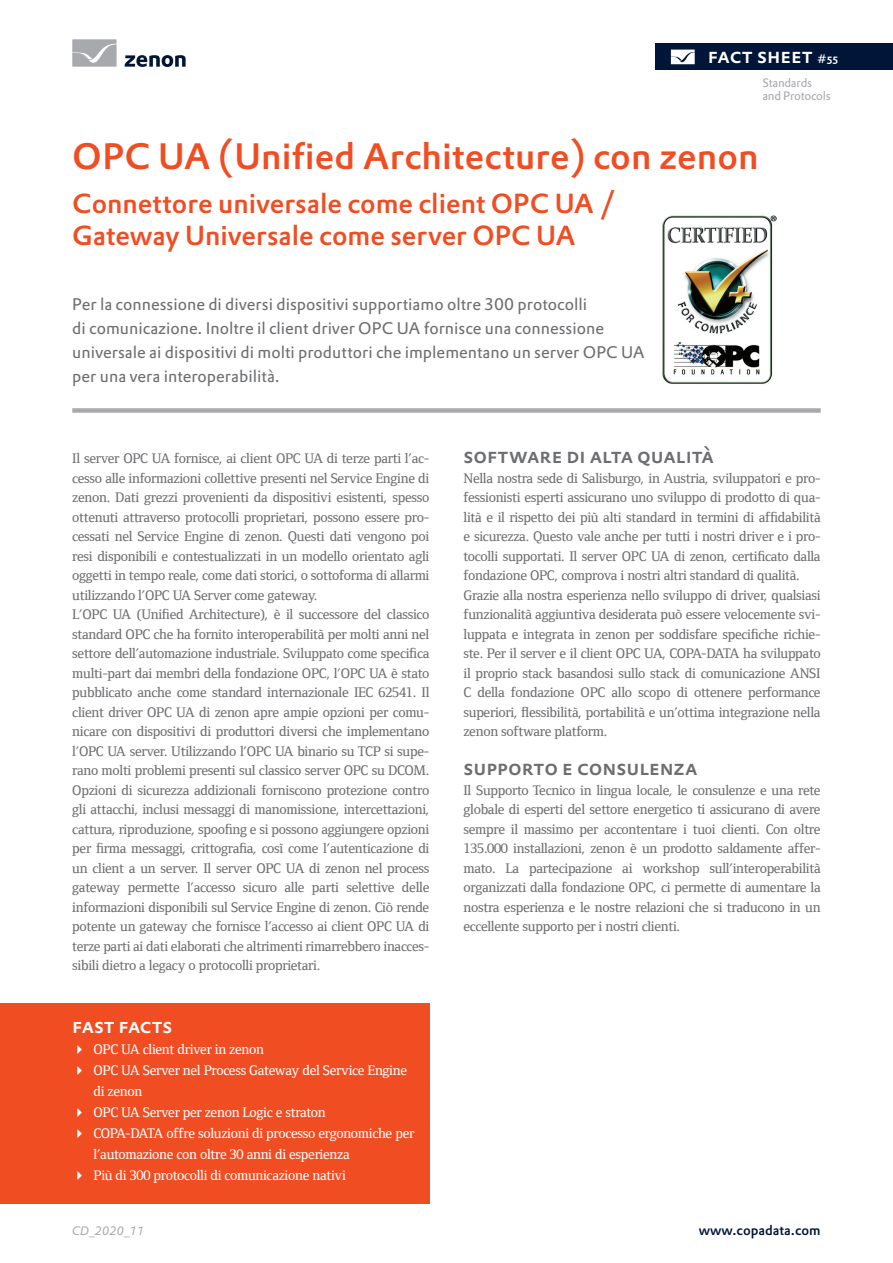
<style>
.page{position:relative;width:893px;height:1263px;background:#fff}
.page>*{position:absolute;margin:0;border:0;box-sizing:border-box;transform-origin:0 0}
.Header_Headline_oran{font:500 36px "DTL Prokyon TOT";letter-spacing:.005em;color:#f04d22}
.Header_Subheadline_o{font:500 27px/31.5px "DTL Prokyon TOT";color:#f04d22}
.Bodytext_Headline{font:500 21px "DTL Prokyon TOT Caps";letter-spacing:-.005em;color:#6c6d70}
.t1{font:500 21px "DTL Prokyon TOT Caps";color:#fff}
.t2{font:500 20.85px "DTL Prokyon TOT Caps";letter-spacing:-.005em;color:#fff}
.Header_Teaser_Text{font:16.5px/24px "DTL Prokyon ETOT";color:#6c6d70}
.Normal_Body_Text_IT{font:500 14.25px/19.5px "Foundry Form Serif";letter-spacing:-.02em;color:#6c6d70;text-align:justify}
.t3{font:500 14.25px/21px "Foundry Form Serif";letter-spacing:-.02em;color:#fff}
.t4{font:500 13.5px "DTL Prokyon TOT";color:#001537}
.t5{font:12px/13.5px "DTL Prokyon TOT";letter-spacing:-.02em;color:#a8a9ad}
.t6{font:italic 12px "DTL Prokyon TOT";color:#a8a9ad}
.s1{font-size:12px}
</style>
<div class="page">
<div style="left:656px;top:44px;width:237px;height:26px;background:#001537"></div>
<svg style="left:671px;top:50px;width:24px;height:14px"></svg>
<svg style="left:125px;top:55px;width:61px;height:12px"></svg>
<svg style="left:72px;top:39px;width:45px;height:28px"></svg>
<div style="left:72px;top:408px;width:749px;height:5px;background:#a8a9ad"></div>
<div style="left:0;top:1003px;width:429px;height:201px;background:#f04d22"></div>
<img style="left:662px;top:215px;width:114px;height:169px">
<p class="t1" style="left:708px;top:42px;width:132px">fact sheet <span class="s1">#55</span></p>
<p class="t5" style="left:762px;top:76px;width:70px">Standards and Protocols</p>
<p class="Header_Headline_oran" style="left:72px;top:133px;width:688px">OPC UA (Unified Architecture) con zenon</p>
<p class="Header_Subheadline_o" style="left:72px;top:188px;width:545px">Connettore universale come client OPC UA /<br>Gateway Universale come server OPC UA</p>
<p class="Header_Teaser_Text" style="left:72px;top:292px;width:574px">Per la connessione di diversi dispositivi supportiamo oltre 300 protocolli<br>di comunicazione. Inoltre il client driver OPC UA fornisce una connessione universale ai dispositivi di molti produttori che implementano un server OPC UA per una vera interoperabilità.</p>
<p class="Normal_Body_Text_IT" style="left:72px;top:449px;width:359px">Il server OPC UA fornisce, ai client OPC UA di terze parti l’ac&shy;cesso alle informazioni collettive presenti nel Service Engine di zenon. Dati grezzi provenienti da dispositivi esistenti, spesso ottenuti attraverso protocolli proprietari, possono essere pro&shy;cessati nel Service Engine di zenon. Questi dati vengono poi resi disponibili e contestualizzati in un modello orientato agli oggetti in tempo reale, come dati storici, o sottoforma di allarmi utilizzando l’OPC UA Server come gateway.</p>
<p class="Normal_Body_Text_IT" style="left:72px;top:605px;width:359px">L’OPC UA (Unified Architecture), è il successore del classico standard OPC che ha fornito interoperabilità per molti anni nel settore dell’automazione industriale. Sviluppato come specifica multi-part dai membri della fondazione OPC, l’OPC UA è stato pubblicato anche come standard internazionale IEC 62541. Il client driver OPC UA di zenon apre ampie opzioni per comu&shy;nicare con dispositivi di produttori diversi che implementano l’OPC UA server. Utilizzando l’OPC UA binario su TCP si supe&shy;rano molti problemi presenti sul classico server OPC su DCOM.<br>Opzioni di sicurezza addizionali forniscono protezione contro gli attacchi, inclusi messaggi di manomissione, intercettazioni, cattura, riproduzione, spoofing e si possono aggiungere opzioni per firma messaggi, crittografia, così come l’autenticazione di un client a un server. Il server OPC UA di zenon nel process gateway permette l’accesso sicuro alle parti selettive delle informazioni disponibili sul Service Engine di zenon. Ciò rende potente un gateway che fornisce l’accesso ai client OPC UA di terze parti ai dati elaborati che altrimenti rimarrebbero inacces&shy;sibili dietro a legacy o protocolli proprietari.</p>
<h3 class="t2" style="left:72px;top:1012px;width:102px">fast facts</h3>
<p class="t3" style="left:94px;top:1038px;width:322px">OPC UA client driver in zenon<br>OPC UA Server nel Process Gateway del Service Engine di zenon<br>OPC UA Server per zenon Logic e straton<br>COPA-DATA offre soluzioni di processo ergonomiche per l’automazione con oltre 30 anni di esperienza<br>Più di 300 protocolli di comunicazione nativi</p>
<p class="t6" style="left:72px;top:1223px;width:74px">CD_2020_11</p>
<p class="Bodytext_Headline" style="left:463px;top:442px;width:252px">software di alta qualità</p>
<p class="Normal_Body_Text_IT" style="left:463px;top:468px;width:359px">Nella nostra sede di Salisburgo, in Austria, sviluppatori e pro&shy;fessionisti esperti assicurano uno sviluppo di prodotto di qua&shy;lità e il rispetto dei più alti standard in termini di affidabilità e sicurezza. Questo vale anche per tutti i nostri driver e i pro&shy;tocolli supportati. Il server OPC UA di zenon, certificato dalla fondazione OPC, comprova i nostri altri standard di qualità.</p>
<p class="Normal_Body_Text_IT" style="left:463px;top:585px;width:359px">Grazie alla nostra esperienza nello sviluppo di driver, qualsiasi funzionalità aggiuntiva desiderata può essere velocemente svi&shy;luppata e integrata in zenon per soddisfare specifiche richie&shy;ste. Per il server e il client OPC UA, COPA-DATA ha sviluppato il proprio stack basandosi sullo stack di comunicazione ANSI C della fondazione OPC allo scopo di ottenere performance superiori, flessibilità, portabilità e un’ottima integrazione nella zenon software platform.</p>
<p class="Bodytext_Headline" style="left:463px;top:754px;width:236px">Supporto e Consulenza</p>
<p class="Normal_Body_Text_IT" style="left:463px;top:780px;width:359px">Il Supporto Tecnico in lingua locale, le consulenze e una rete globale di esperti del settore energetico ti assicurano di avere sempre il massimo per accontentare i tuoi clienti. Con oltre 135.000 installazioni, zenon è un prodotto saldamente affer&shy;mato. La partecipazione ai workshop sull’interoperabilità organizzati dalla fondazione OPC, ci permette di aumentare la nostra esperienza e le nostre relazioni che si traducono in un eccellente supporto per i nostri clienti.</p>
<p class="t4" style="left:699px;top:1221px;width:124px">www.copadata.com</p>
</div>
